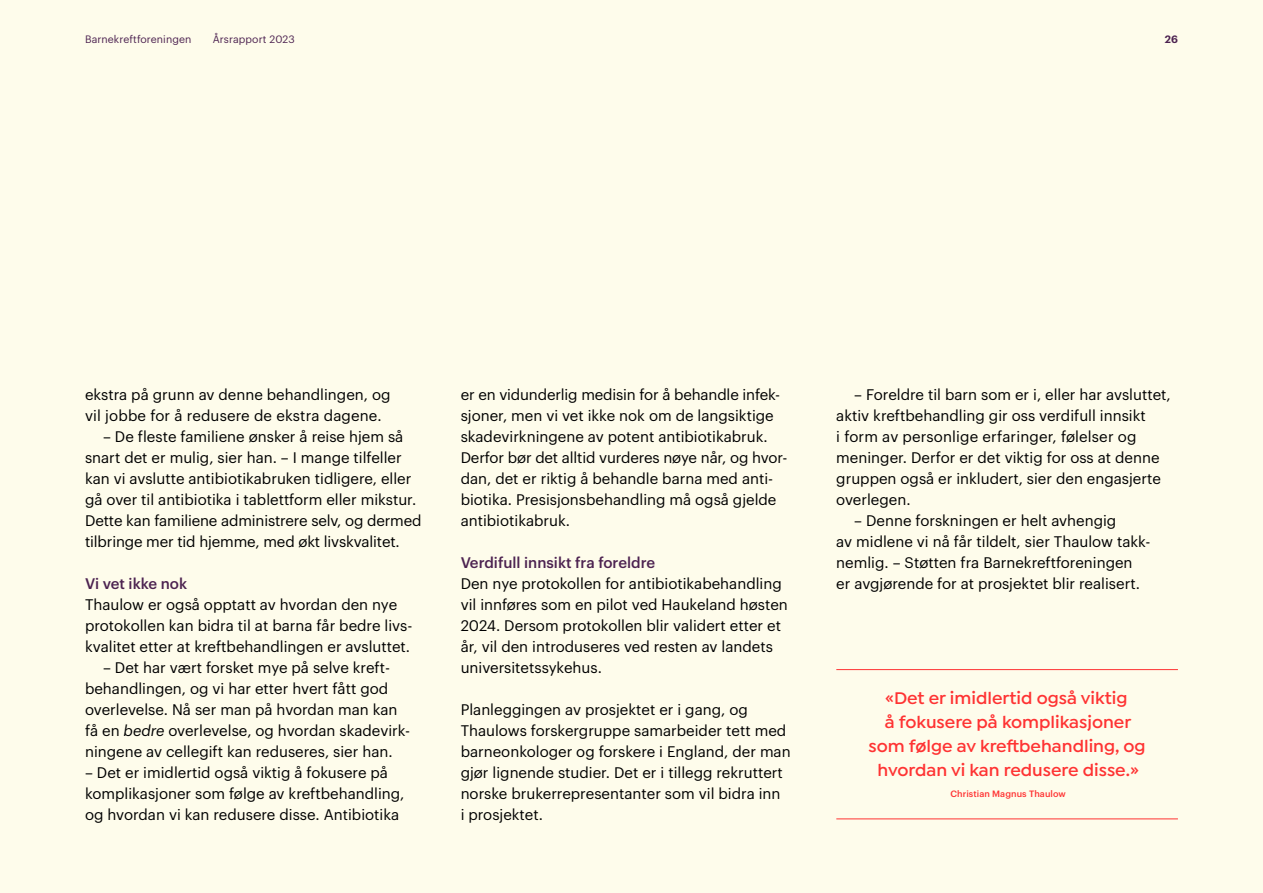
<style>
.page{position:relative;width:1263px;height:893px;background:#fefceb}
.page>*{position:absolute;margin:0;border:0;box-sizing:border-box;transform-origin:0 0}
.t1{font:600 18px/24px "Isidora Sans";color:#f33;text-align:center}
.Brødtekst_Innrykk{font:15px/21px "Graphik";color:#000}
.Brødtekst{font:15px/21px "Graphik";color:#000}
.H4__Forskning{font:500 15px "Graphik";color:#4c2250}
.t2{font:10.5px "Graphik";letter-spacing:.01em;color:#4c2250}
.t3{font:600 10.5px "Graphik";color:#4c2250}
.t4{font:500 9px "Graphik";letter-spacing:.01em;color:#f33}
.s1{font-style:italic}
</style>
<div class="page">
<hr style="left:836px;top:669px;width:342px;height:1px;background:#f33">
<hr style="left:836px;top:818px;width:342px;height:1px;background:#f33">
<p class="t2" style="left:85px;top:31px;width:108px">Barnekreftforeningen</p>
<p class="t2" style="left:213px;top:31px;width:84px">Årsrapport 2023</p>
<p class="t3" style="left:1165px;top:31px;width:15px">26</p>
<p class="Brødtekst_Innrykk" style="left:85px;top:382px;width:307px">ekstra på grunn av denne behandlingen, og vil jobbe for å redusere de ekstra dagene.</p>
<p class="Brødtekst_Innrykk" style="left:85px;top:424px;width:338px;text-indent:18px">– De fleste familiene ønsker å reise hjem så snart det er mulig, sier han. – I mange tilfeller kan vi avslutte antibiotikabruken tidligere, eller gå over til antibiotika i tablettform eller mikstur.<br>Dette kan familiene administrere selv, og dermed tilbringe mer tid hjemme, med økt livskvalitet.</p>
<h4 class="H4__Forskning" style="left:85px;top:572px;width:104px">Vi vet ikke nok</h4>
<p class="Brødtekst" style="left:85px;top:592px;width:329px">Thaulow er også opptatt av hvordan den nye protokollen kan bidra til at barna får bedre livs&shy;kvalitet etter at kreftbehandlingen er avsluttet.</p>
<p class="Brødtekst_Innrykk" style="left:85px;top:655px;width:327px;text-indent:18px">– Det har vært forsket mye på selve kreft&shy;behandlingen, og vi har etter hvert fått god overlevelse. Nå ser man på hvordan man kan få en <span class="s1">bedre</span> overlevelse, og hvordan skadevirk&shy;ningene av cellegift kan reduseres, sier han.</p>
<p class="Brødtekst_Innrykk" style="left:85px;top:760px;width:321px">– Det er imidlertid også viktig å fokusere på komplikasjoner som følge av kreftbehandling, og hvordan vi kan redusere disse. Antibiotika</p>
<p class="Brødtekst_Innrykk" style="left:461px;top:382px;width:328px">er en vidunderlig medisin for å behandle infek&shy;sjoner, men vi vet ikke nok om de langsiktige skadevirkningene av potent antibiotikabruk.<br>Derfor bør det alltid vurderes nøye når, og hvor&shy;dan, det er riktig å behandle barna med anti&shy;biotika. Presisjonsbehandling må også gjelde antibiotikabruk.</p>
<h4 class="H4__Forskning" style="left:461px;top:551px;width:196px">Verdifull innsikt fra foreldre</h4>
<p class="Brødtekst" style="left:461px;top:571px;width:329px">Den nye protokollen for antibiotikabehandling vil innføres som en pilot ved Haukeland høsten 2024. Dersom protokollen blir validert etter et år, vil den introduseres ved resten av landets universitetssykehus.</p>
<p class="Brødtekst" style="left:461px;top:697px;width:331px">Planleggingen av prosjektet er i gang, og Thaulows forskergruppe samarbeider tett med barneonkologer og forskere i England, der man gjør lignende studier. Det er i tillegg rekruttert norske brukerrepresentanter som vil bidra inn<br>i prosjektet.</p>
<p class="Brødtekst_Innrykk" style="left:836px;top:382px;width:336px;text-indent:18px">– Foreldre til barn som er i, eller har avsluttet, aktiv kreftbehandling gir oss verdifull innsikt<br>i form av personlige erfaringer, følelser og meninger. Derfor er det viktig for oss at denne gruppen også er inkludert, sier den engasjerte overlegen.</p>
<p class="Brødtekst_Innrykk" style="left:836px;top:508px;width:314px;text-indent:18px">– Denne forskningen er helt avhengig<br>av midlene vi nå får tildelt, sier Thaulow takk&shy;nemlig. – Støtten fra Barnekreftforeningen er avgjørende for at prosjektet blir realisert.</p>
<p class="t1" style="left:868px;top:686px;width:279px">«Det er imidlertid også viktig<br>å fokusere på komplikasjoner som følge av kreftbehandling, og hvordan vi kan redusere disse.»</p>
<p class="t4" style="left:950px;top:787px;width:117px">Christian Magnus Thaulow</p>
</div>
